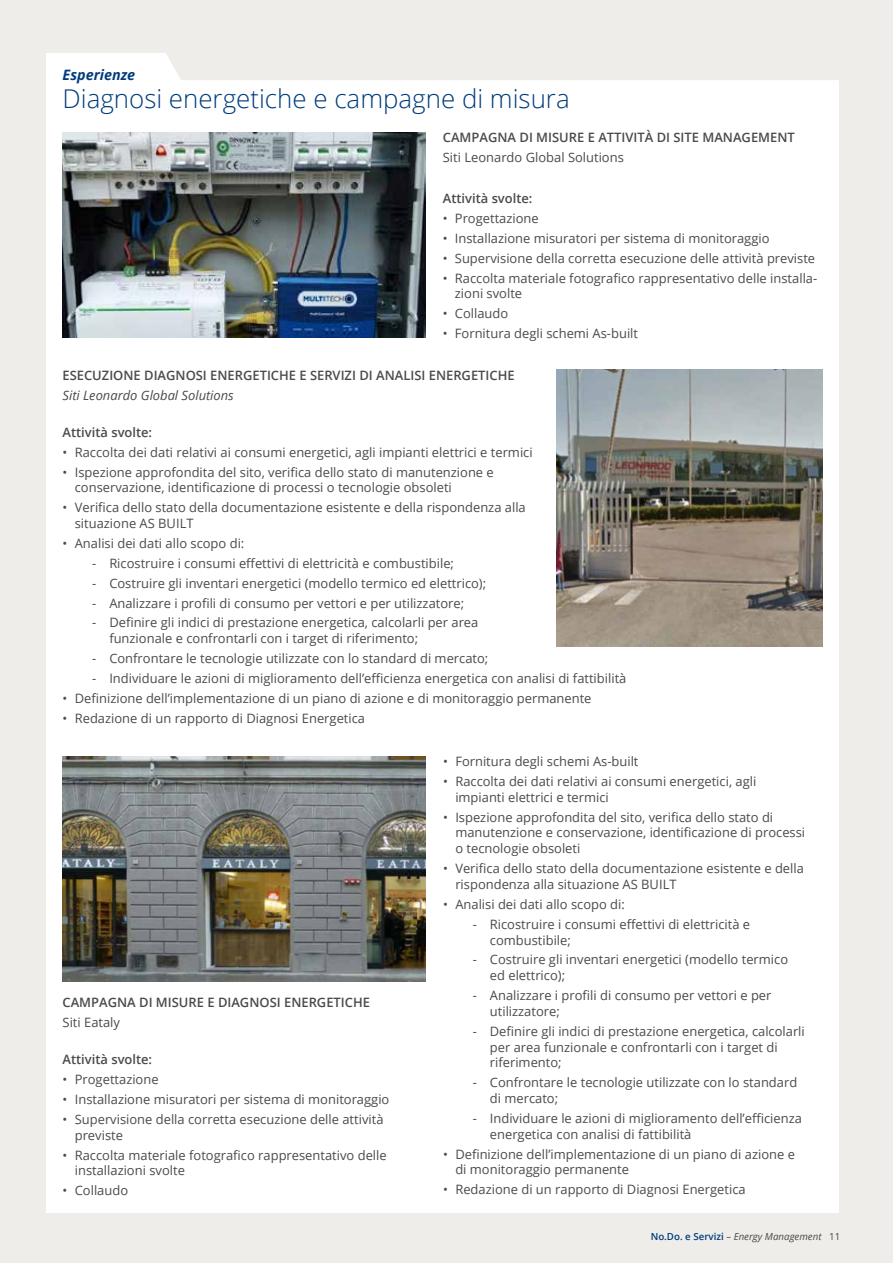
<style>
.page{position:relative;width:893px;height:1263px;background:#efede9}
.page>*{position:absolute;margin:0;border:0;box-sizing:border-box;transform-origin:0 0}
.t1{font:300 25.8px "Open Sans";color:#003d7c}
.t2{font:italic 700 14.4px "Open Sans";color:#003d7c}
.t3{font:12.9px/15.8px "Open Sans";color:#4a4a49}
.t4{font:600 12.9px "Open Sans";color:#4a4a49}
.t5{font:italic 12.9px "Open Sans";color:#4a4a49}
.t6{font:italic 9.75px "Open Sans";color:#4a4a49}
.s1{font-weight:600;font-style:normal;color:#003d7c}
.s2{font-style:normal}
</style>
<div class="page">
<div style="left:46px;top:53px;width:793px;height:1159px;background:#fff"></div>
<div style="left:166px;top:53px;width:673px;height:27px;background:#efede9"></div>
<img style="left:63px;top:132px;width:363px;height:205px">
<img style="left:557px;top:370px;width:266px;height:277px">
<img style="left:63px;top:756px;width:363px;height:226px">
<p class="t2" style="left:63px;top:65px;width:74px">Esperienze</p>
<h1 class="t1" style="left:63px;top:81px;width:509px">Diagnosi energetiche e campagne di misura</h1>
<p class="t4" style="left:443px;top:128px;width:353px">CAMPAGNA DI MISURE E ATTIVITÀ DI SITE MANAGEMENT</p>
<p class="t3" style="left:443px;top:149px;width:182px">Siti Leonardo Global Solutions</p>
<p class="t4" style="left:443px;top:189px;width:91px">Attività svolte:</p>
<p class="t3" style="left:443px;top:210px;width:97px">• Progettazione</p>
<p class="t3" style="left:443px;top:230px;width:328px">• Installazione misuratori per sistema di monitoraggio</p>
<p class="t3" style="left:443px;top:250px;width:374px">• Supervisione della corretta esecuzione delle attività previste</p>
<p class="t3" style="left:455px;top:270px;width:364px;text-indent:-12px">• Raccolta materiale fotografico rappresentativo delle installa&shy;zioni svolte</p>
<p class="t3" style="left:443px;top:305px;width:67px">• Collaudo</p>
<p class="t3" style="left:443px;top:325px;width:197px">• Fornitura degli schemi As-built</p>
<p class="t4" style="left:63px;top:366px;width:454px">ESECUZIONE DIAGNOSI ENERGETICHE E SERVIZI DI ANALISI ENERGETICHE</p>
<p class="t5" style="left:63px;top:386px;width:173px">Siti Leonardo Global Solutions</p>
<p class="t4" style="left:63px;top:423px;width:91px">Attività svolte:</p>
<p class="t3" style="left:63px;top:444px;width:472px">• Raccolta dei dati relativi ai consumi energetici, agli impianti elettrici e termici</p>
<p class="t3" style="left:75px;top:464px;width:421px;text-indent:-12px">• Ispezione approfondita del sito, verifica dello stato di manutenzione e conservazione, identificazione di processi o tecnologie obsoleti</p>
<p class="t3" style="left:75px;top:499px;width:452px;text-indent:-12px">• Verifica dello stato della documentazione esistente e della rispondenza alla situazione AS BUILT</p>
<p class="t3" style="left:63px;top:535px;width:183px">• Analisi dei dati allo scopo di:</p>
<p class="t3" style="left:92px;top:555px;width:363px">- Ricostruire i consumi effettivi di elettricità e combustibile;</p>
<p class="t3" style="left:92px;top:575px;width:395px">- Costruire gli inventari energetici (modello termico ed elettrico);</p>
<p class="t3" style="left:92px;top:595px;width:373px">- Analizzare i profili di consumo per vettori e per utilizzatore;</p>
<p class="t3" style="left:109px;top:615px;width:371px;text-indent:-17px">- Definire gli indici di prestazione energetica, calcolarli per area funzionale e confrontarli con i target di riferimento;</p>
<p class="t3" style="left:92px;top:650px;width:398px">- Confrontare le tecnologie utilizzate con lo standard di mercato;</p>
<p class="t3" style="left:92px;top:670px;width:536px">- Individuare le azioni di miglioramento dell’efficienza energetica con analisi di fattibilità</p>
<p class="t3" style="left:63px;top:690px;width:530px">• Definizione dell’implementazione di un piano di azione e di monitoraggio permanente</p>
<p class="t3" style="left:63px;top:710px;width:304px">• Redazione di un rapporto di Diagnosi Energetica</p>
<p class="t4" style="left:63px;top:994px;width:309px">CAMPAGNA DI MISURE E DIAGNOSI ENERGETICHE</p>
<p class="t3" style="left:63px;top:1014px;width:59px">Siti Eataly</p>
<p class="t4" style="left:63px;top:1051px;width:91px">Attività svolte:</p>
<p class="t3" style="left:63px;top:1071px;width:98px">• Progettazione</p>
<p class="t3" style="left:63px;top:1091px;width:328px">• Installazione misuratori per sistema di monitoraggio</p>
<p class="t3" style="left:75px;top:1111px;width:310px;text-indent:-12px">• Supervisione della corretta esecuzione delle attività previste</p>
<p class="t3" style="left:75px;top:1147px;width:313px;text-indent:-12px">• Raccolta materiale fotografico rappresentativo delle installazioni svolte</p>
<p class="t3" style="left:63px;top:1182px;width:67px">• Collaudo</p>
<p class="t3" style="left:443px;top:753px;width:197px">• Fornitura degli schemi As-built</p>
<p class="t3" style="left:455px;top:773px;width:302px;text-indent:-12px">• Raccolta dei dati relativi ai consumi energetici, agli impianti elettrici e termici</p>
<p class="t3" style="left:455px;top:809px;width:351px;text-indent:-12px">• Ispezione approfondita del sito, verifica dello stato di manutenzione e conservazione, identificazione di processi o tecnologie obsoleti</p>
<p class="t3" style="left:455px;top:860px;width:350px;text-indent:-12px">• Verifica dello stato della documentazione esistente e della rispondenza alla situazione AS BUILT</p>
<p class="t3" style="left:443px;top:896px;width:183px">• Analisi dei dati allo scopo di:</p>
<p class="t3" style="left:490px;top:916px;width:262px;text-indent:-17px">- Ricostruire i consumi effettivi di elettricità e combustibile;</p>
<p class="t3" style="left:490px;top:951px;width:300px;text-indent:-17px">- Costruire gli inventari energetici (modello termico ed elettrico);</p>
<p class="t3" style="left:490px;top:987px;width:283px;text-indent:-17px">- Analizzare i profili di consumo per vettori e per utilizzatore;</p>
<p class="t3" style="left:490px;top:1023px;width:316px;text-indent:-17px">- Definire gli indici di prestazione energetica, calcolarli per area funzionale e confrontarli con i target di riferimento;</p>
<p class="t3" style="left:490px;top:1074px;width:309px;text-indent:-17px">- Confrontare le tecnologie utilizzate con lo standard di mercato;</p>
<p class="t3" style="left:490px;top:1110px;width:314px;text-indent:-17px">- Individuare le azioni di miglioramento dell’efficienza energetica con analisi di fattibilità</p>
<p class="t3" style="left:455px;top:1146px;width:341px;text-indent:-12px">• Definizione dell’implementazione di un piano di azione e di monitoraggio permanente</p>
<p class="t3" style="left:443px;top:1181px;width:304px">• Redazione di un rapporto di Diagnosi Energetica</p>
<p class="t6" style="left:651px;top:1230px;width:191px"><span class="s1">No.Do. e Servizi</span> – Energy Management <span class="s2">11</span></p>
</div>
